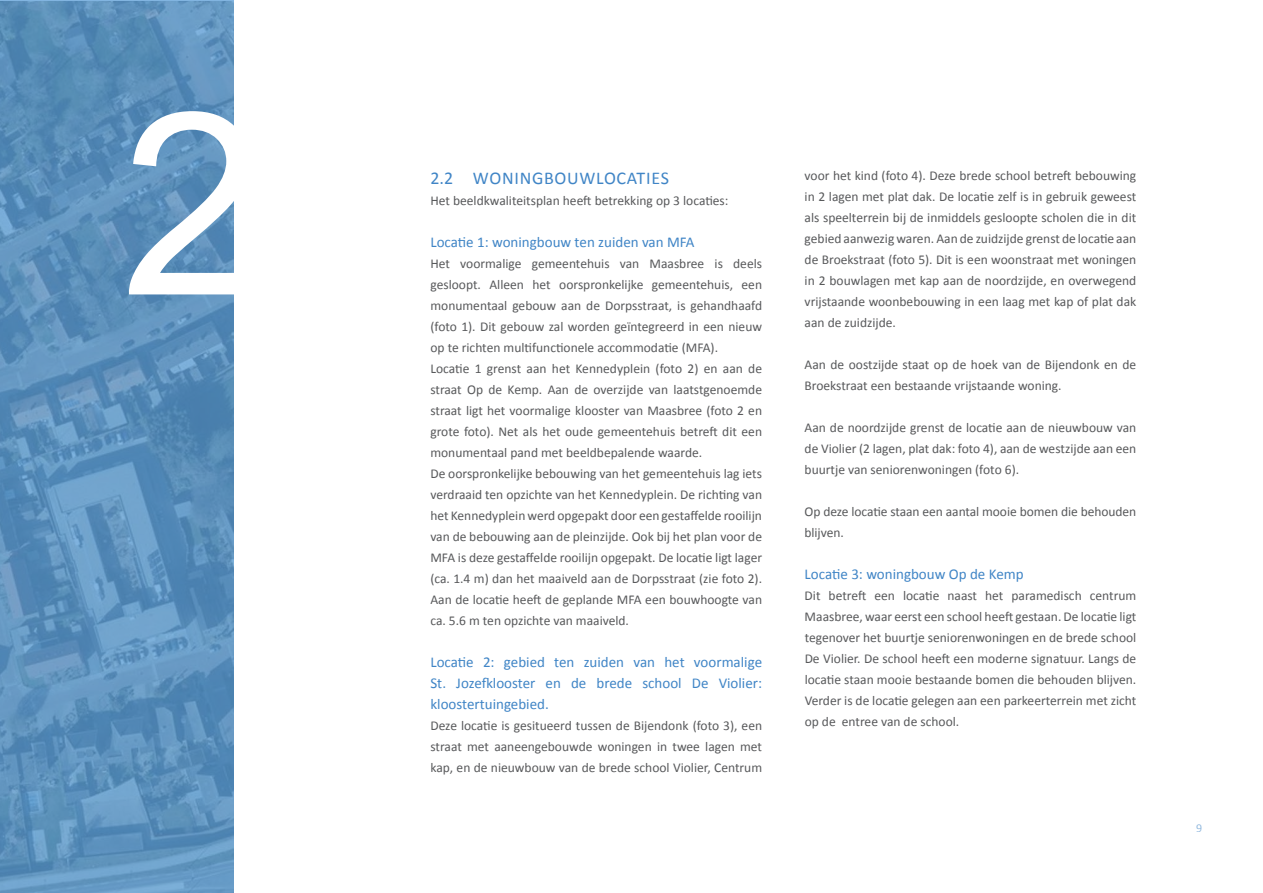
<style>
.page{position:relative;width:1263px;height:893px;background:#fff}
.page>*{position:absolute;margin:0;border:0;box-sizing:border-box;transform-origin:0 0}
.t1{font:255px "Arial";color:#fff}
.t2{font:18px "Calibri";letter-spacing:.04em;color:#4085c6}
.t3{font:15px/21px "Calibri";color:#4085c6;text-align:justify}
.t4{font:13.5px/21px "Calibri";color:#58595b;text-align:justify}
.t5{font:12px "Calibri";color:#669dd1}
</style>
<div class="page">
<svg style="left:0;top:0;width:234px;height:893px;background:#5b8fbb"></svg>
<h1 class="t1" style="left:121px;top:38px;width:143px">2</h1>
<h2 class="t2" style="left:430px;top:166px;width:240px">2.2 woningbouwlocaties</h2>
<p class="t4" style="left:430px;top:190px;width:300px">Het beeldkwaliteitsplan heeft betrekking op 3 locaties:</p>
<p class="t3" style="left:430px;top:231px;width:265px">Locatie 1: woningbouw ten zuiden van M FA</p>
<p class="t4" style="left:430px;top:253px;width:333px;text-align:left">Het voormalige gemeentehuis van Maasbree is deels gesloopt. Alleen het oorspronkelijke gemeentehuis, een monumentaal gebouw aan de Dorpsstraat, is gehandhaafd (foto 1). Dit gebouw zal worden geïntegreerd in een nieuw op te richten multifunctionele accommodatie (M FA).<br>Locatie 1 grenst aan het Kennedyplein (foto 2) en aan de straat Op de Kemp. Aan de overzijde van laatstgenoemde straat ligt het voormalige klooster van Maasbree (foto 2 en grote foto). Net als het oude gemeentehuis betreft dit een monumentaal pand met beeldbepalende waarde.<br>De oorspronkelijke bebouwing van het gemeentehuis lag iets verdraaid ten opzichte van het Kennedyplein. De richting van het Kennedyplein werd opgepakt door een gestaffelde rooilijn van de bebouwing aan de pleinzijde. Ook bij het plan voor de M FA is deze gestaffelde rooilijn opgepakt. De locatie ligt lager (ca. 1.4 m) dan het maaiveld aan de Dorpsstraat (zie foto 2).<br>Aan de locatie heeft de geplande M FA een bouwhoogte van ca. 5.6 m ten opzichte van maaiveld.</p>
<p class="t3" style="left:430px;top:651px;width:333px">Locatie 2: gebied ten zuiden van het voormalige St. Jozefklooster en de brede school De Violier: kloostertuingebied.</p>
<p class="t4" style="left:430px;top:715px;width:333px">Deze locatie is gesitueerd tussen de Bijendonk (foto 3), een straat met aaneengebouwde woningen in twee lagen met kap, en de nieuwbouw van de brede school Violier, Centrum</p>
<p class="t4" style="left:805px;top:165px;width:333px">voor het kind (foto 4). Deze brede school betreft bebouwing in 2 lagen met plat dak. De locatie zelf is in gebruik geweest als speelterrein bij de inmiddels gesloopte scholen die in dit gebied aanwezig waren. Aan de zuidzijde grenst de locatie aan de Broekstraat (foto 5). Dit is een woonstraat met woningen in 2 bouwlagen met kap aan de noordzijde, en overwegend vrijstaande woonbebouwing in een laag met kap of plat dak aan de zuidzijde.</p>
<p class="t4" style="left:805px;top:354px;width:333px">Aan de oostzijde staat op de hoek van de Bijendonk en de<br>Broekstraat een bestaande vrijstaande woning.</p>
<p class="t4" style="left:804px;top:417px;width:333px">Aan de noordzijde grenst de locatie aan de nieuwbouw van de Violier (2 lagen, plat dak: foto 4), aan de westzijde aan een buurtje van seniorenwoningen (foto 6).</p>
<p class="t4" style="left:804px;top:501px;width:333px">Op deze locatie staan een aantal mooie bomen die behouden blijven.</p>
<p class="t3" style="left:805px;top:564px;width:221px">Locatie 3: woningbouw Op de Kemp</p>
<p class="t4" style="left:805px;top:585px;width:333px">Dit betreft een locatie naast het paramedisch centrum Maasbree, waar eerst een school heeft gestaan. De locatie ligt tegenover het buurtje seniorenwoningen en de brede school De Violier. De school heeft een moderne signatuur. Langs de locatie staan mooie bestaande bomen die behouden blijven.<br>Verder is de locatie gelegen aan een parkeerterrein met zicht op de entree van de school.</p>
<p class="t5" style="left:1196px;top:820px;width:8px">9</p>
</div>
